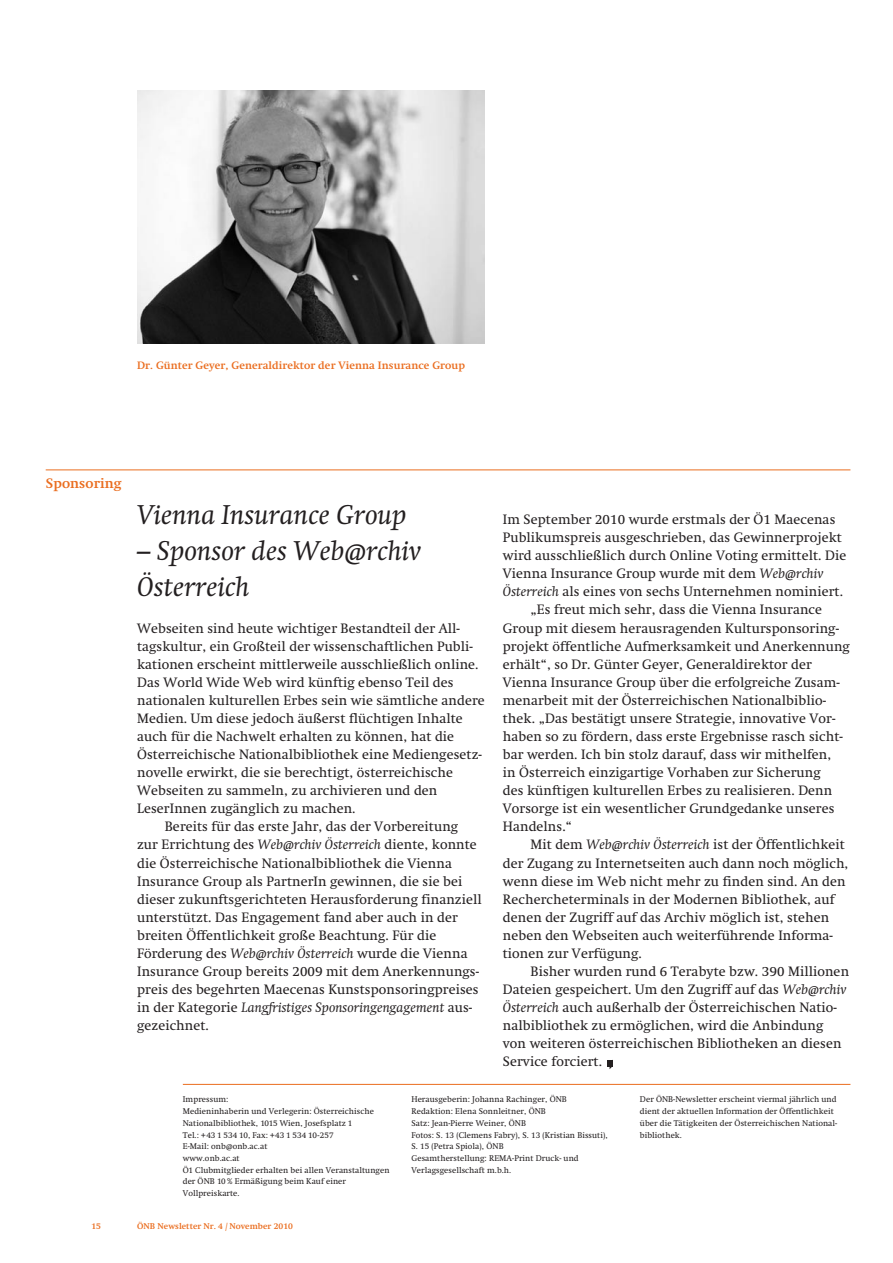
<style>
.page{position:relative;width:893px;height:1263px;background:#fff}
.page>*{position:absolute;margin:0;border:0;box-sizing:border-box;transform-origin:0 0}
._1_HL_18_pt{font:italic 27px/36.2px "Swift";letter-spacing:.01em;color:#231f20}
._4_Lauftext_9_0_pt{font:13.5px/18px "Swift";letter-spacing:.01em;color:#231f20}
._2_SHL_Bold_9_0_pt{font:700 13.5px "Swift";letter-spacing:.01em;color:#ea6d1f}
._6_Bildtext__Inhalt{font:700 10.5px "Swift";letter-spacing:.01em;color:#ea6d1f}
.Impressum{font:8.25px/11.7px "Swift";letter-spacing:.01em;color:#231f20}
.t1{font:700 8.25px "Swift";letter-spacing:.01em;color:#ea6d1f}
.s1{font-style:italic}
</style>
<div class="page">
<hr style="left:46px;top:470px;width:804px;height:1px;background:#ea6d1f">
<img style="left:137px;top:90px;width:348px;height:253px">
<hr style="left:183px;top:1084px;width:667px;height:1px;background:#ea6d1f">
<svg style="left:607px;top:1060px;width:5px;height:9px"></svg>
<p class="_6_Bildtext__Inhalt" style="left:137px;top:359px;width:329px">Dr. Günter Geyer, Generaldirektor der Vienna Insurance Group</p>
<p class="_2_SHL_Bold_9_0_pt" style="left:46px;top:475px;width:77px">Sponsoring</p>
<p class="_1_HL_18_pt" style="left:137px;top:497px;width:271px">Vienna Insurance Group</p>
<p class="_1_HL_18_pt" style="left:137px;top:533px;width:286px">– Sponsor des Web@rchiv<br>Österreich</p>
<p class="_4_Lauftext_9_0_pt" style="left:137px;top:619px;width:349px">Webseiten sind heute wichtiger Bestandteil der All&shy;tagskultur, ein Großteil der wissenschaftlichen Publi&shy;kationen erscheint mittlerweile ausschließlich online.<br>Das World Wide Web wird künftig ebenso Teil des nationalen kulturellen Erbes sein wie sämtliche andere Medien. Um diese jedoch äußerst flüchtigen Inhalte auch für die Nachwelt erhalten zu können, hat die Österreichische Nationalbibliothek eine Mediengesetz&shy;novelle erwirkt, die sie berechtigt, österreichische Webseiten zu sammeln, zu archivieren und den LeserInnen zugänglich zu machen.</p>
<p class="_4_Lauftext_9_0_pt" style="left:137px;top:818px;width:346px;text-indent:28px">Bereits für das erste Jahr, das der Vorbereitung zur Errichtung des <span class="s1">Web@rchiv Österreich</span> diente, konnte die Österreichische Nationalbibliothek die Vienna Insurance Group als PartnerIn gewinnen, die sie bei dieser zukunftsgerichteten Herausforderung finanziell unterstützt. Das Engagement fand aber auch in der breiten Öffentlichkeit große Beachtung. Für die Förderung des <span class="s1">Web@rchiv Österreich</span> wurde die Vienna Insurance Group bereits 2009 mit dem Anerkennungs&shy;preis des begehrten Maecenas Kunstsponsoringpreises in der Kategorie <span class="s1">Langfristiges Sponsoringengagement</span> aus&shy;gezeichnet.</p>
<p class="_4_Lauftext_9_0_pt" style="left:503px;top:510px;width:345px">Im September 2010 wurde erstmals der Ö1 Maecenas Publikumspreis ausgeschrieben, das Gewinnerprojekt wird ausschließlich durch Online Voting ermittelt. Die Vienna Insurance Group wurde mit dem <span class="s1">Web@rchiv Österreich</span> als eines von sechs Unternehmen nominiert.</p>
<p class="_4_Lauftext_9_0_pt" style="left:503px;top:601px;width:349px;text-indent:28px">„Es freut mich sehr, dass die Vienna Insurance Group mit diesem herausragenden Kultursponsoring&shy;projekt öffentliche Aufmerksamkeit und Anerkennung erhält“, so Dr. Günter Geyer, Generaldirektor der Vienna Insurance Group über die erfolgreiche Zusam&shy;menarbeit mit der Österreichischen Nationalbiblio&shy;thek. „Das bestätigt unsere Strategie, innovative Vor&shy;haben so zu fördern, dass erste Ergebnisse rasch sicht&shy;bar werden. Ich bin stolz darauf, dass wir mithelfen,<br>in Österreich einzigartige Vorhaben zur Sicherung<br>des künftigen kulturellen Erbes zu realisieren. Denn Vorsorge ist ein wesentlicher Grundgedanke unseres Handelns.“</p>
<p class="_4_Lauftext_9_0_pt" style="left:503px;top:836px;width:347px;text-indent:28px">Mit dem <span class="s1">Web@rchiv Österreich</span> ist der Öffentlichkeit der Zugang zu Internetseiten auch dann noch möglich, wenn diese im Web nicht mehr zu finden sind. An den Rechercheterminals in der Modernen Bibliothek, auf denen der Zugriff auf das Archiv möglich ist, stehen neben den Webseiten auch weiterführende Informa&shy;tionen zur Verfügung.</p>
<p class="_4_Lauftext_9_0_pt" style="left:503px;top:962px;width:348px;text-align:right">Bisher wurden rund 6 Terabyte bzw. 390 Millionen<br>Dateien gespeichert. Um den Zugriff auf das <span class="s1">Web@rchiv</span></p>
<p class="_4_Lauftext_9_0_pt" style="left:503px;top:998px;width:340px"><span class="s1">Österreich</span> auch außerhalb der Österreichischen Natio&shy;nalbibliothek zu ermöglichen, wird die Anbindung von weiteren österreichischen Bibliotheken an diesen Service forciert.</p>
<p class="Impressum" style="left:183px;top:1094px;width:47px">Impressum:</p>
<p class="Impressum" style="left:183px;top:1105px;width:193px">Medieninhaberin und Verlegerin: Österreichische Nationalbibliothek, 1015 Wien, Josefsplatz 1<br>Tel.: +43 1 534 10, Fax: +43 1 534 10-257<br>E-Mail: onb@onb.ac.at</p>
<p class="Impressum" style="left:183px;top:1152px;width:58px">www.onb.ac.at</p>
<p class="Impressum" style="left:183px;top:1164px;width:208px">Ö1 Clubmitglieder erhalten bei allen Veranstaltungen der ÖNB 10 % Ermäßigung beim Kauf einer<br>Vollpreiskarte.</p>
<p class="Impressum" style="left:411px;top:1094px;width:157px">Herausgeberin: Johanna Rachinger, ÖNB</p>
<p class="Impressum" style="left:411px;top:1105px;width:136px">Redaktion: Elena Sonnleitner, ÖNB</p>
<p class="Impressum" style="left:411px;top:1117px;width:116px">Satz: Jean-Pierre Weiner, ÖNB</p>
<p class="Impressum" style="left:411px;top:1129px;width:198px">Fotos: S. 13 (Clemens Fabry), S. 13 (Kristian Bissuti),<br>S. 15 (Petra Spiola), ÖNB</p>
<p class="Impressum" style="left:411px;top:1152px;width:169px">Gesamtherstellung: REMA-Print Druck- und<br>Verlagsgesellschaft m.b.h.</p>
<p class="Impressum" style="left:640px;top:1094px;width:199px">Der ÖNB-Newsletter erscheint viermal jährlich und dient der aktuellen Information der Öffentlichkeit über die Tätigkeiten der Österreichischen National&shy;bibliothek.</p>
<p class="t1" style="left:91px;top:1221px;width:11px">15</p>
<p class="t1" style="left:137px;top:1221px;width:157px">ÖNB Newsletter Nr. 4 / November 2010</p>
</div>
